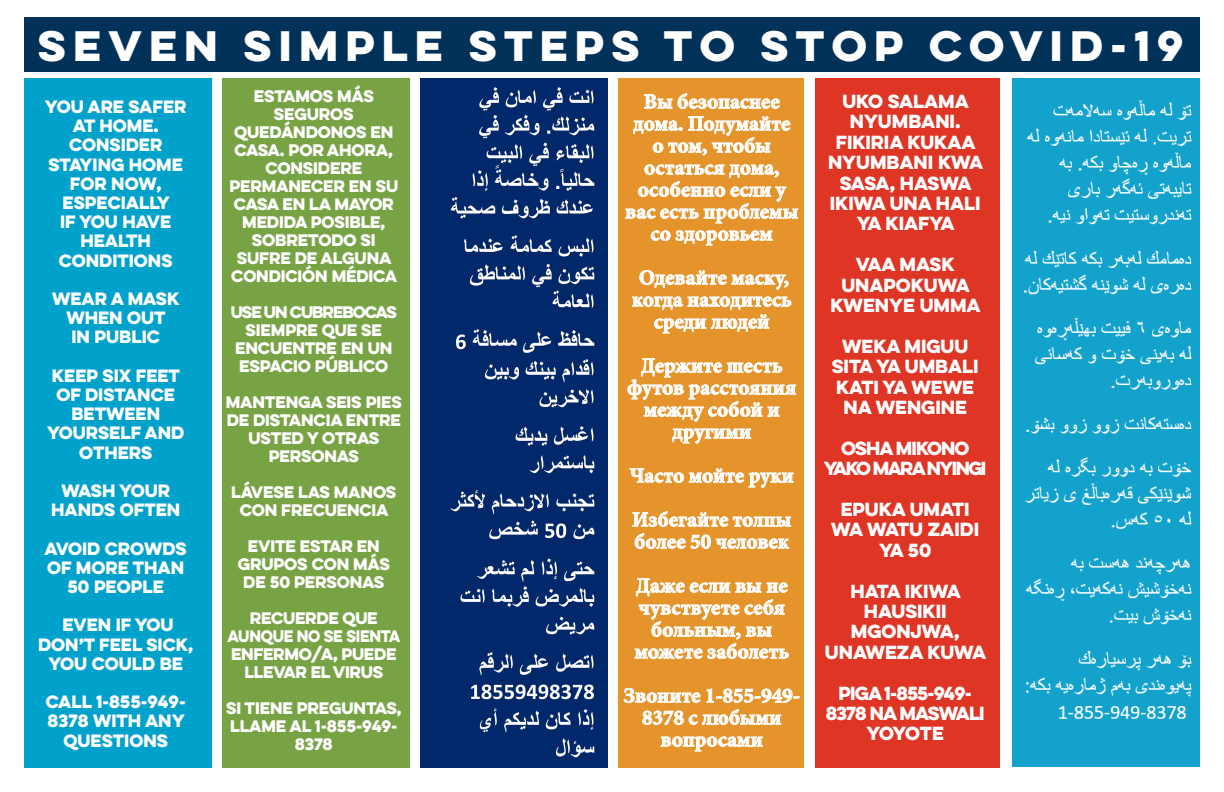
<style>
.page{position:relative;width:1224px;height:792px;background:#fff}
.page>*{position:absolute;margin:0;border:0;box-sizing:border-box;transform-origin:0 0}
.t1{font:700 38.1px "Lulo Clean W01 One";letter-spacing:-.05em;color:#fff;scale:1.05 1}
.t2{font:700 21px/22px "Minion Pro";color:#fff;text-align:center}
.t3{font:700 17px/20.4px "Lulo Clean W01 One";letter-spacing:-.23em;color:#fff;text-align:center}
.t4{font:700 17px/20.4px "Lulo Clean W01 One";letter-spacing:-.28em;color:#fff;text-align:center}
.t5{font:700 17px/20.4px "Lulo Clean W01 One";letter-spacing:-.32em;color:#fff;text-align:center}
.t6{font:700 16px/19.2px "Lulo Clean W01 One";letter-spacing:-.23em;color:#fff;text-align:center}
.t7{font:700 16px "Lulo Clean W01 One";letter-spacing:-.25em;color:#fff}
.t8{font:700 15px/18px "Lulo Clean W01 One";letter-spacing:-.24em;color:#fff;text-align:center}
</style>
<div class="page">
<div style="left:24px;top:17px;width:1176px;height:55px;background:#003159"></div>
<div style="left:222px;top:78px;width:187px;height:690px;background:#77a345"></div>
<div style="left:618px;top:78px;width:186px;height:690px;background:#e4942b"></div>
<div style="left:815px;top:78px;width:185px;height:690px;background:#df3525"></div>
<svg style="left:644px;top:93px;width:136px;height:16px"></svg>
<svg style="left:633px;top:116px;width:157px;height:40px"></svg>
<svg style="left:625px;top:164px;width:173px;height:60px"></svg>
<svg style="left:651px;top:230px;width:122px;height:16px"></svg>
<svg style="left:639px;top:270px;width:150px;height:20px"></svg>
<svg style="left:632px;top:296px;width:160px;height:38px"></svg>
<svg style="left:627px;top:358px;width:169px;height:64px"></svg>
<svg style="left:672px;top:428px;width:79px;height:16px"></svg>
<svg style="left:630px;top:468px;width:164px;height:20px"></svg>
<svg style="left:632px;top:511px;width:159px;height:16px"></svg>
<svg style="left:635px;top:533px;width:154px;height:16px"></svg>
<svg style="left:634px;top:578px;width:155px;height:81px"></svg>
<svg style="left:624px;top:688px;width:176px;height:15px"></svg>
<svg style="left:642px;top:709px;width:139px;height:16px"></svg>
<svg style="left:661px;top:736px;width:102px;height:16px"></svg>
<div style="left:1012px;top:78px;width:188px;height:690px;background:#13a2cc"></div>
<div style="left:24px;top:78px;width:187px;height:690px;background:#00a1cb"></div>
<img style="left:420px;top:78px;width:187px;height:690px">
<img style="left:1024px;top:100px;width:168px;height:619px">
<p class="t1" style="left:38px;top:18px;width:1101px">SEVEN SIMPLE STEPS TO STOP COVID-19</p>
<p class="t8" style="left:254px;top:86px;width:125px">ESTAMOS MÁS</p>
<p class="t8" style="left:274px;top:104px;width:85px">SEGUROS</p>
<p class="t8" style="left:234px;top:122px;width:164px">QUEDÁNDONOS EN<br>CASA.POR AHORA,<br>CONSIDERE</p>
<p class="t8" style="left:229px;top:176px;width:174px">PERMANECER EN SU<br>CASA EN LA MAYOR<br>MEDIDA POSIBLE,</p>
<p class="t8" style="left:252px;top:230px;width:129px">SOBRETODO SI</p>
<p class="t8" style="left:231px;top:248px;width:171px">SUFRE DE ALGUNA<br>CONDICIÓN MÉDICA</p>
<p class="t8" style="left:231px;top:302px;width:171px">USE UN CUBREBOCAS<br>SIEMPRE QUE SE<br>ENCUENTRE EN UN<br>ESPACIO PÚBLICO</p>
<p class="t8" style="left:226px;top:392px;width:181px">MANTENGA SEIS PIES<br>DE DISTANCIA ENTRE<br>USTED Y OTRAS</p>
<p class="t8" style="left:269px;top:446px;width:95px">PERSONAS</p>
<p class="t8" style="left:231px;top:482px;width:170px">LÁVESE LAS MANOS<br>CON FRECUENCIA</p>
<p class="t8" style="left:248px;top:536px;width:137px">EVITE ESTAR EN</p>
<p class="t8" style="left:238px;top:554px;width:157px">GRUPOS CON MÁS<br>DE 50 PERSONAS</p>
<p class="t8" style="left:228px;top:608px;width:178px">RECUERDE QUE<br>AUNQUE NO SE SIENTA<br>ENFERMO/A,PUEDE<br>LLEVAR EL VIRUS</p>
<p class="t8" style="left:226px;top:698px;width:180px">SITIENE PREGUNTAS,<br>LLAME AL 1-855-949-<br>8378</p>
<p class="t2" style="left:625px;top:90px;width:175px">Вы безопаснее дома. Подумайте о том, чтобы остаться дома, особенно если у вас есть проблемы со здоровьем</p>
<p class="t2" style="left:632px;top:266px;width:161px">Одевайте маску, когда находитесь среди людей</p>
<p class="t2" style="left:627px;top:354px;width:171px">Держите шесть футов расстояния между собой и другими</p>
<p class="t2" style="left:630px;top:464px;width:166px">Часто мойте руки</p>
<p class="t2" style="left:632px;top:508px;width:161px;text-align:left">Избегайте толпы более 50 человек</p>
<p class="t2" style="left:635px;top:574px;width:156px">Даже если вы не чувствуете себя больным, вы можете заболеть</p>
<p class="t2" style="left:624px;top:684px;width:178px">Звоните 1-855-949-<br>8378 с любыми вопросами</p>
<p class="t3" style="left:828px;top:91px;width:161px">UKO SALAMA<br>NYUMBANI.<br>FIKIRIA KUKAA<br>NYUMBANIKWA<br>SASA,HASWA<br>IKIWA UNA HALI<br>YA KIAFYA</p>
<p class="t3" style="left:856px;top:254px;width:104px">VAA MASK</p>
<p class="t3" style="left:841px;top:274px;width:134px">UNAPOKUWA</p>
<p class="t3" style="left:831px;top:295px;width:156px">KWENYE UMMA</p>
<p class="t3" style="left:832px;top:336px;width:152px">WEKA MIGUU<br>SITA YA UMBALI<br>KATIYA WEWE<br>NA WENGINE</p>
<p class="t5" style="left:824px;top:438px;width:168px">OSHA MIKONO<br>YAKO MARANYINGI</p>
<p class="t3" style="left:831px;top:499px;width:153px">EPUKA UMATI<br>WA WATU ZAIDI<br>YA 50</p>
<p class="t3" style="left:850px;top:580px;width:116px">HATA IKIWA<br>HAUSIKII</p>
<p class="t3" style="left:851px;top:621px;width:114px">MGONJWA,</p>
<p class="t3" style="left:825px;top:642px;width:167px">UNAWEZA KUWA</p>
<p class="t4" style="left:826px;top:682px;width:164px">PIGA 1-855-949-<br>8378 NA MASWALI</p>
<p class="t3" style="left:867px;top:723px;width:83px">YOYOTE</p>
<p class="t6" style="left:45px;top:97px;width:147px">YOU ARE SAFER<br>AT HOME.</p>
<p class="t6" style="left:69px;top:135px;width:98px">CONSIDER</p>
<p class="t6" style="left:48px;top:154px;width:140px">STAYING HOME<br>FOR NOW,</p>
<p class="t6" style="left:60px;top:193px;width:116px">ESPECIALLY<br>IF YOU HAVE<br>HEALTH</p>
<p class="t6" style="left:59px;top:250px;width:119px">CONDITIONS</p>
<p class="t6" style="left:52px;top:289px;width:132px">WEAR A MASK<br>WHEN OUT</p>
<p class="t6" style="left:72px;top:327px;width:94px">IN PUBLIC</p>
<p class="t6" style="left:52px;top:366px;width:133px">KEEP SIX FEET</p>
<p class="t6" style="left:57px;top:385px;width:124px">OF DISTANCE</p>
<p class="t6" style="left:71px;top:404px;width:94px">BETWEEN</p>
<p class="t6" style="left:47px;top:423px;width:143px">YOURSELF AND<br>OTHERS</p>
<p class="t7" style="left:61px;top:479px;width:114px">WASH YOUR</p>
<p class="t6" style="left:51px;top:500px;width:135px">HANDS OFTEN</p>
<p class="t6" style="left:45px;top:538px;width:147px">AVOID CROWDS</p>
<p class="t6" style="left:47px;top:558px;width:142px">OF MORE THAN</p>
<p class="t6" style="left:68px;top:577px;width:102px">50 PEOPLE</p>
<p class="t6" style="left:38px;top:615px;width:160px">EVEN IF YOU<br>DON’T FEEL SICK,<br>YOU COULD BE</p>
<p class="t6" style="left:46px;top:692px;width:145px;text-align:left">CALL 1-855-949-<br>8378 WITH ANY</p>
<p class="t6" style="left:64px;top:730px;width:110px">QUESTIONS</p>
</div>
